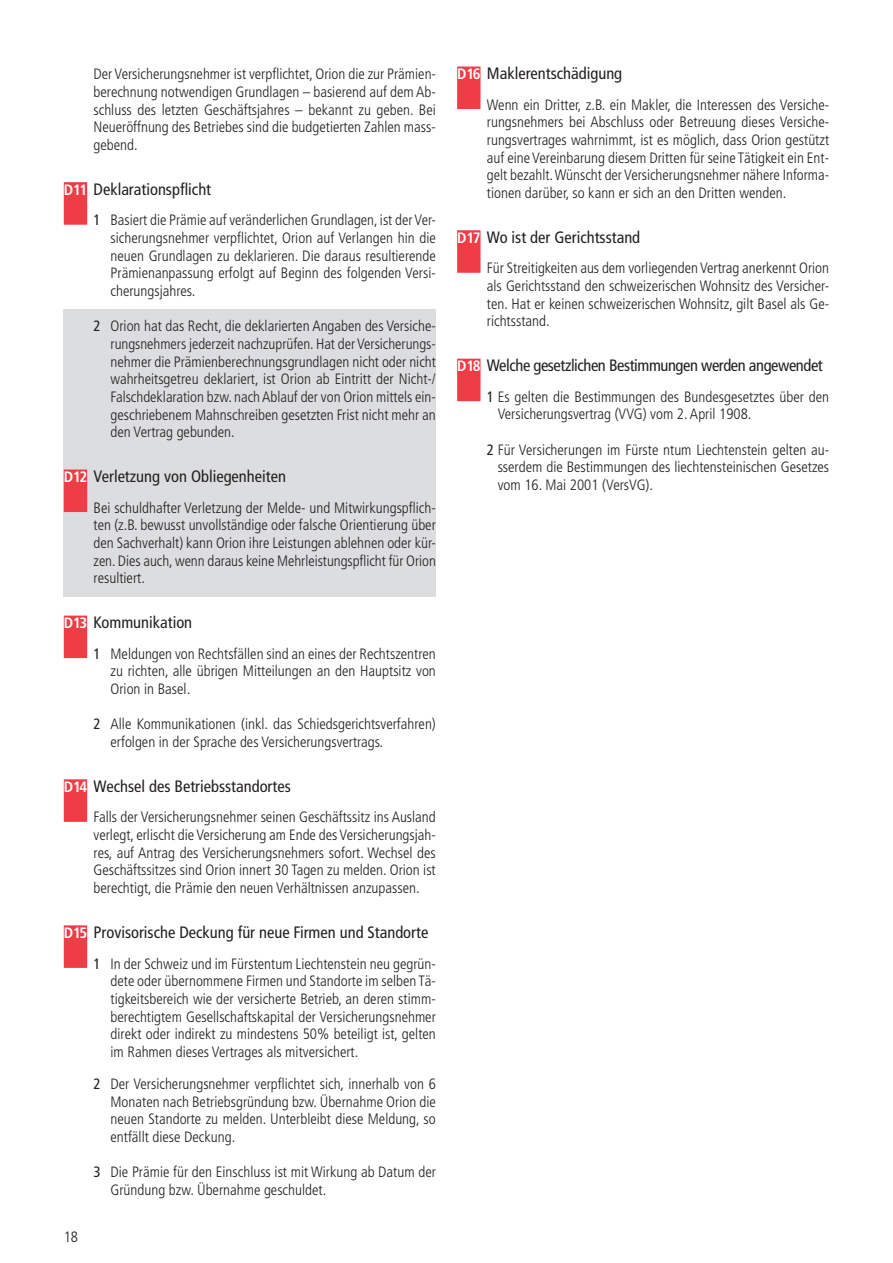
<style>
.page{position:relative;width:893px;height:1263px;background:#fff}
.page>*{position:absolute;margin:0;border:0;box-sizing:border-box;transform-origin:0 0}
.t1{font:condensed 16.5px "Frutiger";color:#231f20}
.t2{font:condensed 16.5px "Frutiger";letter-spacing:-.025em;color:#231f20}
.t3{font:300 condensed 15px/17.7px "Frutiger";color:#231f20;text-align:justify}
.s1{font-weight:700;font-size:15px;color:#fff}
.s2{font-weight:400}
</style>
<div class="page">
<div style="left:64px;top:309px;width:372px;height:288px;background:#dcdddf"></div>
<div style="left:64px;top:182px;width:23px;height:43px;background:#ee3d45"></div>
<div style="left:64px;top:469px;width:23px;height:43px;background:#ee3d45"></div>
<div style="left:64px;top:616px;width:23px;height:42px;background:#ee3d45"></div>
<div style="left:64px;top:779px;width:23px;height:43px;background:#ee3d45"></div>
<div style="left:64px;top:925px;width:23px;height:43px;background:#ee3d45"></div>
<div style="left:457px;top:67px;width:23px;height:42px;background:#ee3d45"></div>
<div style="left:457px;top:230px;width:23px;height:43px;background:#ee3d45"></div>
<div style="left:457px;top:359px;width:23px;height:42px;background:#ee3d45"></div>
<p class="t3" style="left:94px;top:65px;width:344px">Der Versicherungsnehmer ist verpflichtet, Orion die zur Prämien&shy;berechnung notwendigen Grundlagen – basierend auf dem Ab&shy;schluss des letzten Geschäftsjahres – bekannt zu geben. Bei Neueröffnung des Betriebes sind die budgetierten Zahlen mass&shy;gebend.</p>
<p class="t1" style="left:64px;top:180px;width:149px"><span class="s1">D11</span> Deklarationspflicht</p>
<p class="t3" style="left:111px;top:212px;width:327px;text-indent:-17px"><span class="s2">1</span> Basiert die Prämie auf veränderlichen Grundlagen, ist der Ver&shy;sicherungsnehmer verpflichtet, Orion auf Verlangen hin die neuen Grundlagen zu deklarieren. Die daraus resultierende Prämienanpassung erfolgt auf Beginn des folgenden Versi&shy;cherungsjahres.</p>
<p class="t3" style="left:111px;top:317px;width:327px;text-indent:-17px"><span class="s2">2</span> Orion hat das Recht, die deklarierten Angaben des Versiche&shy;rungsnehmers jederzeit nachzuprüfen. Hat der Versicherungs&shy;nehmer die Prämienberechnungsgrundlagen nicht oder nicht wahrheitsgetreu deklariert, ist Orion ab Eintritt der Nicht-/ Falschdeklaration bzw. nach Ablauf der von Orion mittels ein&shy;geschriebenem Mahnschreiben gesetzten Frist nicht mehr an den Vertrag gebunden.</p>
<p class="t1" style="left:64px;top:467px;width:224px"><span class="s1">D12</span> Verletzung von Obliegenheiten</p>
<p class="t3" style="left:94px;top:499px;width:344px">Bei schuldhafter Verletzung der Melde- und Mitwirkungspflich&shy;ten (z.B. bewusst unvollständige oder falsche Orientierung über den Sachverhalt) kann Orion ihre Leistungen ablehnen oder kür&shy;zen. Dies auch, wenn daraus keine Mehrleistungspflicht für Orion resultiert.</p>
<p class="t1" style="left:64px;top:613px;width:130px"><span class="s1">D13</span> Kommunikation</p>
<p class="t3" style="left:111px;top:645px;width:327px;text-indent:-17px"><span class="s2">1</span> Meldungen von Rechtsfällen sind an eines der Rechtszentren zu richten, alle übrigen Mitteilungen an den Hauptsitz von Orion in Basel.</p>
<p class="t3" style="left:111px;top:715px;width:327px;text-indent:-17px"><span class="s2">2</span> Alle Kommunikationen (inkl. das Schiedsgerichtsverfahren) erfolgen in der Sprache des Versicherungsvertrags.</p>
<p class="t1" style="left:64px;top:777px;width:229px"><span class="s1">D14</span> Wechsel des Betriebsstandortes</p>
<p class="t3" style="left:94px;top:809px;width:344px">Falls der Versicherungsnehmer seinen Geschäftssitz ins Ausland verlegt, erlischt die Versicherung am Ende des Versicherungsjah&shy;res, auf Antrag des Versicherungsnehmers sofort. Wechsel des Geschäftssitzes sind Orion innert 30 Tagen zu melden. Orion ist berechtigt, die Prämie den neuen Verhältnissen anzupassen.</p>
<p class="t1" style="left:64px;top:923px;width:366px"><span class="s1">D15</span> Provisorische Deckung für neue Firmen und Standorte</p>
<p class="t3" style="left:111px;top:955px;width:327px;text-indent:-17px"><span class="s2">1</span> In der Schweiz und im Fürstentum Liechtenstein neu gegrün&shy;dete oder übernommene Firmen und Standorte im selben Tä&shy;tigkeitsbereich wie der versicherte Betrieb, an deren stimm&shy;berechtigtem Gesellschaftskapital der Versicherungsnehmer direkt oder indirekt zu mindestens 50% beteiligt ist, gelten im Rahmen dieses Vertrages als mitversichert.</p>
<p class="t3" style="left:111px;top:1075px;width:327px;text-indent:-17px"><span class="s2">2</span> Der Versicherungsnehmer verpflichtet sich, innerhalb von 6<br>Monaten nach Betriebsgründung bzw. Übernahme Orion die neuen Standorte zu melden. Unterbleibt diese Meldung, so entfällt diese Deckung.</p>
<p class="t3" style="left:111px;top:1163px;width:327px;text-indent:-17px"><span class="s2">3</span> Die Prämie für den Einschluss ist mit Wirkung ab Datum der<br>Gründung bzw. Übernahme geschuldet.</p>
<p class="t3" style="left:64px;top:1228px;width:16px">18</p>
<p class="t1" style="left:457px;top:64px;width:167px"><span class="s1">D16</span> Maklerentschädigung</p>
<p class="t3" style="left:487px;top:96px;width:344px">Wenn ein Dritter, z.B. ein Makler, die Interessen des Versiche&shy;rungsnehmers bei Abschluss oder Betreuung dieses Versiche&shy;rungsvertrages wahrnimmt, ist es möglich, dass Orion gestützt auf eine Vereinbarung diesem Dritten für seine Tätigkeit ein Ent&shy;gelt bezahlt. Wünscht der Versicherungsnehmer nähere Informa&shy;tionen darüber, so kann er sich an den Dritten wenden.</p>
<p class="t1" style="left:457px;top:228px;width:185px"><span class="s1">D17</span> Wo ist der Gerichtsstand</p>
<p class="t3" style="left:487px;top:260px;width:344px">Für Streitigkeiten aus dem vorliegenden Vertrag anerkennt Orion als Gerichtsstand den schweizerischen Wohnsitz des Versicher&shy;ten. Hat er keinen schweizerischen Wohnsitz, gilt Basel als Ge&shy;richtsstand.</p>
<p class="t2" style="left:457px;top:356px;width:367px"><span class="s1">D18</span> Welche gesetzlichen Bestimmungen werden angewendet</p>
<p class="t3" style="left:498px;top:388px;width:333px;text-indent:-11px"><span class="s2">1</span> Es gelten die Bestimmungen des Bundesgesetztes über den<br>Versicherungsvertrag (VVG) vom 2. April 1908.</p>
<p class="t3" style="left:498px;top:441px;width:333px;text-indent:-11px"><span class="s2">2</span> Für Versicherungen im Fürste ntum Liechtenstein gelten au&shy;sserdem die Bestimmungen des liechtensteinischen Gesetzes vom 16. Mai 2001 (VersVG).</p>
</div>
